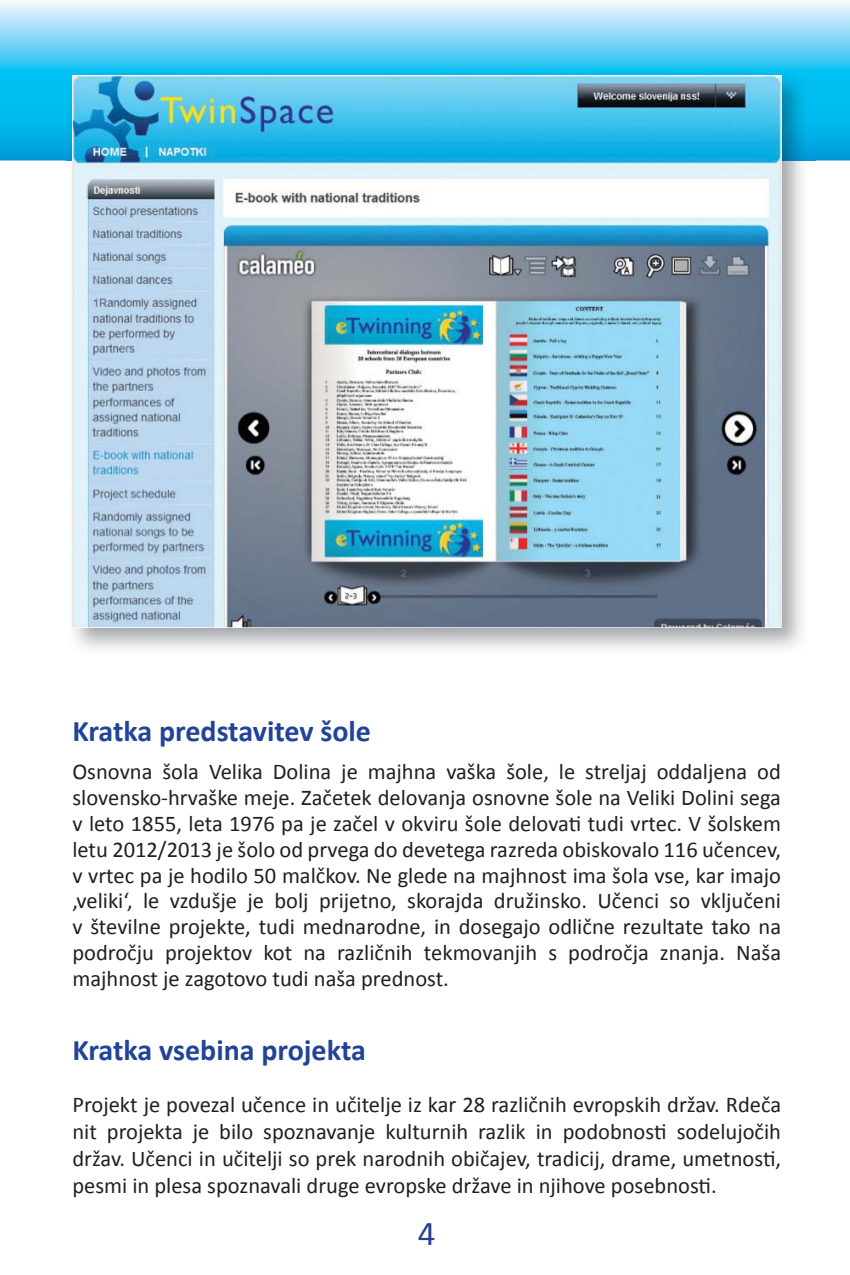
<style>
.page{position:relative;width:850px;height:1275px;background:#fff}
.page>*{position:absolute;margin:0;border:0;box-sizing:border-box;transform-origin:0 0}
.t1{font:35px "Calibri";color:#25408e}
.t2{font:700 30px "Calibri";color:#214398}
.t3{font:22.5px/26px "Calibri";color:#231f20;text-align:justify}
</style>
<div class="page">
<svg style="left:0;top:2px;width:850px;height:158px;background:#77d4f6"></svg>
<img style="left:67px;top:70px;width:749px;height:579px">
<img style="left:73px;top:76px;width:708px;height:551px">
<h2 class="t2" style="left:72px;top:711px;width:300px">Kratka predstavitev šole</h2>
<p class="t3" style="left:72px;top:758px;width:710px">Osnovna šola Velika Dolina je majhna vaška šole, le streljaj oddaljena od slovensko-hrvaške meje. Začetek delovanja osnovne šole na Veliki Dolini sega v leto 1855, leta 1976 pa je začel v okviru šole delovati tudi vrtec. V šolskem letu 2012/2013 je šolo od prvega do devetega razreda obiskovalo 116 učencev, v vrtec pa je hodilo 50 malčkov. Ne glede na majhnost ima šola vse, kar imajo ‚veliki‘, le vzdušje je bolj prijetno, skorajda družinsko. Učenci so vključeni v številne projekte, tudi mednarodne, in dosegajo odlične rezultate tako na področju projektov kot na različnih tekmovanjih s področja znanja. Naša majhnost je zagotovo tudi naša prednost.</p>
<h2 class="t2" style="left:72px;top:1030px;width:295px">Kratka vsebina projekta</h2>
<p class="t3" style="left:72px;top:1090px;width:710px;line-height:27px">Projekt je povezal učence in učitelje iz kar 28 različnih evropskih držav. Rdeča nit projekta je bilo spoznavanje kulturnih razlik in podobnosti sodelujočih držav. Učenci in učitelji so prek narodnih običajev, tradicij, drame, umetnosti, pesmi in plesa spoznavali druge evropske države in njihove posebnosti.</p>
<h1 class="t1" style="left:418px;top:1211px;width:19px">4</h1>
</div>
